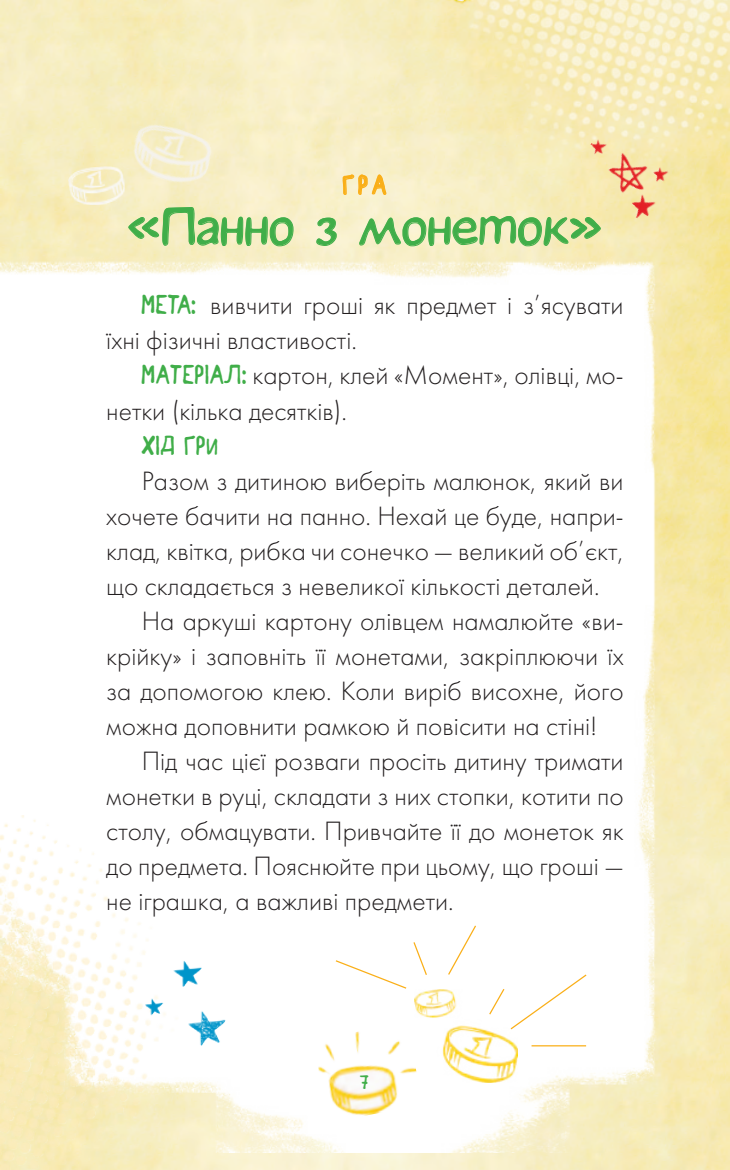
<style>
.page{position:relative;width:730px;height:1170px;background:#fff}
.page>*{position:absolute;margin:0;border:0;box-sizing:border-box;transform-origin:0 0}
.t1{font:42.5px "v Whiz Bang";color:#40ae49}
.t2{font:27.5px/35px "Futura Light C";color:#231f20}
.t3{font:27.5px "Chocolate Hippo";color:#40ae49}
.t4{font:27.5px "Chocolate Hippo";color:#faaf18}
.t5{font:20px "Chocolate Hippo";color:#40ae49}
.s1{font-family:"Chocolate Hippo";color:#40ae49}
</style>
<div class="page">
<img style="left:0;top:174px;width:730px;height:978px">
<svg style="left:342px;top:173px;width:45px;height:23px"></svg>
<svg style="left:128px;top:206px;width:166px;height:41px;background:#dfe5b2"></svg>
<svg style="left:316px;top:217px;width:21px;height:30px"></svg>
<svg style="left:358px;top:215px;width:244px;height:32px;background:#dbe4b1"></svg>
<img style="left:454px;top:0;width:276px;height:174px">
<img style="left:0;top:815px;width:179px;height:354px">
<img style="left:69px;top:166px;width:56px;height:39px">
<img style="left:125px;top:115px;width:93px;height:80px">
<img style="left:146px;top:960px;width:79px;height:85px">
<img style="left:571px;top:125px;width:105px;height:97px">
<img style="left:414px;top:989px;width:103px;height:93px">
<hr style="left:531px;top:1045px;width:55px;height:1px;background:#faaf18">
<svg style="left:488px;top:973px;width:100px;height:57px"></svg>
<svg style="left:334px;top:940px;width:94px;height:49px"></svg>
<svg style="left:447px;top:924px;width:30px;height:52px"></svg>
<img style="left:313px;top:1022px;width:110px;height:100px">
<p class="t4" style="left:343px;top:166px;width:45px">ГРА</p>
<h1 class="t1" style="left:127px;top:194px;width:477px">«Панно з монеток»</h1>
<p class="t2" style="left:106px;top:288px;width:519px;text-indent:35px"><span class="s1">Мета:</span> вивчити гроші як предмет і з’ясувати їхні фізичні властивості.</p>
<p class="t2" style="left:106px;top:358px;width:519px;text-indent:35px"><span class="s1">Матерiал:</span> картон, клей «Момент», олівці, мо&shy;нетки (кілька десятків).</p>
<p class="t3" style="left:142px;top:426px;width:79px">Хiд гри</p>
<p class="t2" style="left:142px;top:463px;width:483px">Разом з дитиною виберіть малюнок, який ви</p>
<p class="t2" style="left:106px;top:498px;width:519px">хочете бачити на панно. Нехай це буде, напри-</p>
<p class="t2" style="left:106px;top:533px;width:519px">клад, квітка, рибка чи сонечко — великий об’єкт,</p>
<p class="t2" style="left:106px;top:569px;width:495px">що складається з невеликої кількості деталей.</p>
<p class="t2" style="left:142px;top:604px;width:483px">На аркуші картону олівцем намалюйте «ви-</p>
<p class="t2" style="left:106px;top:639px;width:519px">крійку» і заповніть її монетами, закріплюючи їх</p>
<p class="t2" style="left:106px;top:674px;width:519px">за допомогою клею. Коли виріб висохне, його</p>
<p class="t2" style="left:106px;top:709px;width:493px">можна доповнити рамкою й повісити на стіні!</p>
<p class="t2" style="left:142px;top:744px;width:483px">Під час цієї розваги просіть дитину тримати</p>
<p class="t2" style="left:106px;top:779px;width:519px">монетки в руці, складати з них стопки, котити по</p>
<p class="t2" style="left:106px;top:814px;width:519px">столу, обмацувати. Привчайте її до монеток як</p>
<p class="t2" style="left:106px;top:849px;width:519px">до предмета. Пояснюйте при цьому, що гроші —</p>
<p class="t2" style="left:106px;top:884px;width:349px">не іграшка, а важливі предмети.</p>
<p class="t5" style="left:360px;top:1068px;width:11px">7</p>
</div>
